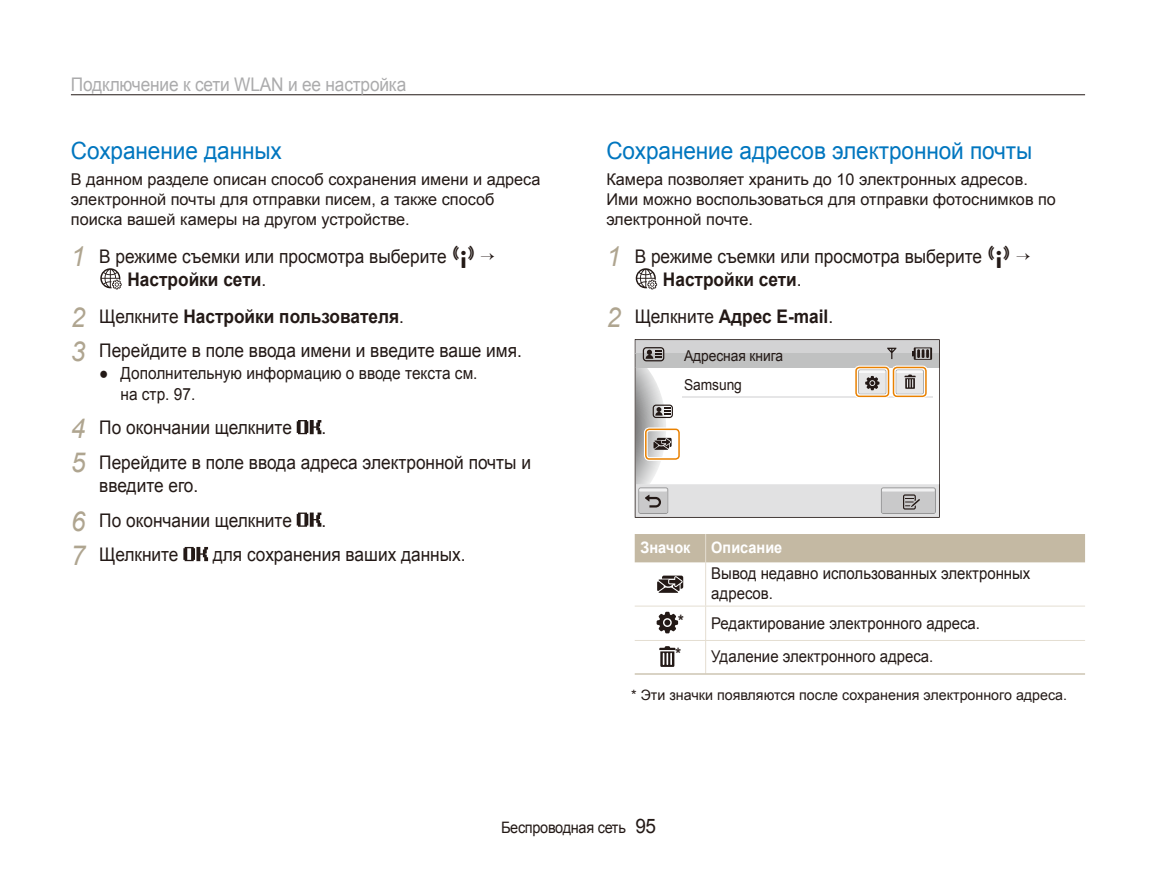
<style>
.page{position:relative;width:1156px;height:872px;background:#fff}
.page>*{position:absolute;margin:0;border:0;box-sizing:border-box;transform-origin:0 0}
.t1{font:23.75px "Arial";letter-spacing:-.005em;color:#0076bf;scale:.95 1}
.t2{font:18.75px/34.5px "Arial";color:#231916;scale:.92 1}
.t3{font:18.75px "Arial";letter-spacing:-.01em;color:#ababac;scale:.92 1}
.t4{font:700 18.75px "Arial";color:#231916;scale:.92 1}
.t5{font:16.75px/20.5px "Arial";color:#231916;scale:.92 1}
.t6{font:16.25px/20px "Arial";color:#231916}
.t7{font:16.25px/20px "Arial";color:#231916;scale:.92 1}
.t8{font:15.75px "Arial";letter-spacing:-.02em;color:#231916;scale:.92 1}
.t9{font:700 15.75px "Arial";color:#fff;scale:.92 1}
.t10{font:15px/29.2px "Arial";letter-spacing:-.005em;color:#231916;scale:.92 1}
.t11{font:14.25px "Arial";color:#231916}
.s1{font-style:italic;font-size:27.5px;color:#afa590}
.s2{font-family:"ST80"}
.s3{font-weight:700}
.s4{font-weight:400;font-style:italic;font-size:27.5px;color:#afa590}
.s5{font-weight:400}
.s6{font-size:20px}
</style>
<div class="page">
<hr style="left:71px;top:94px;width:1013px;height:1px;background:#231916">
<svg style="left:635px;top:268px;width:22px;height:21px"></svg>
<svg style="left:635px;top:340px;width:304px;height:177px"></svg>
<div style="left:854px;top:365px;width:36px;height:33px;border:4px solid #fff;border-radius:4px"></div>
<div style="left:891px;top:365px;width:36px;height:33px;border:4px solid #fff;border-radius:4px"></div>
<div style="left:855px;top:367px;width:34px;height:30px;border:2px solid #e98100;border-radius:4px"></div>
<div style="left:892px;top:367px;width:34px;height:30px;border:2px solid #e98100;border-radius:4px"></div>
<div style="left:643px;top:427px;width:37px;height:34px;border:4px solid #fff;border-radius:4px"></div>
<div style="left:645px;top:428px;width:34px;height:32px;border:2px solid #e98100;border-radius:4px"></div>
<hr style="left:705px;top:562px;width:1px;height:43px;background:#e4ded2">
<hr style="left:634px;top:605px;width:450px;height:1px;background:#e4ded2">
<hr style="left:705px;top:606px;width:1px;height:34px;background:#e4ded2">
<hr style="left:634px;top:640px;width:450px;height:1px;background:#e4ded2">
<hr style="left:705px;top:641px;width:1px;height:32px;background:#e4ded2">
<hr style="left:634px;top:673px;width:450px;height:1px;background:#c4b9a3">
<div style="left:634px;top:534px;width:450px;height:28px;background:#c4b9a3"></div>
<svg style="left:657px;top:575px;width:26px;height:18px"></svg>
<svg style="left:656px;top:612px;width:22px;height:21px"></svg>
<svg style="left:659px;top:646px;width:16px;height:21px"></svg>
<svg style="left:100px;top:268px;width:22px;height:21px"></svg>
<svg style="left:297px;top:420px;width:24px;height:14px"></svg>
<svg style="left:297px;top:512px;width:24px;height:15px"></svg>
<svg style="left:183px;top:547px;width:25px;height:14px"></svg>
<p class="t3" style="left:71px;top:72px;width:366px">Подключение к сети WLAN и ее настройка</p>
<p class="t1" style="left:71px;top:135px;width:223px">Сохранение данных</p>
<p class="t6" style="left:71px;top:169px;width:471px">В данном разделе описан способ сохранения имени и адреса электронной почты для отправки писем, а также способ поиска вашей камеры на другом устройстве.</p>
<p class="t2" style="left:127px;top:244px;width:380px;line-height:23.8px;text-indent:-57px"><span class="s1">1</span> В режиме съемки или просмотра выберите <span class="s2">N<br></span><span class="s3">Настройки сети</span>.</p>
<p class="t2" style="left:71px;top:299px;width:491px"><span class="s1">2</span> Щелкните <span class="s3">Настройки пользователя</span>.<br><span class="s1">3</span> Перейдите в поле ввода имени и введите ваше имя.</p>
<p class="t5" style="left:120px;top:363px;width:389px;text-indent:-21px">● Дополнительную информацию о вводе текста см. на стр. 97.</p>
<p class="t2" style="left:71px;top:410px;width:242px"><span class="s1">4</span> По окончании щелкните</p>
<p class="t2" style="left:71px;top:410px;width:501px;text-indent:250px">.<br><span class="s1">5</span> Перейдите в поле ввода адреса электронной почты и</p>
<p class="t2" style="left:71px;top:469px;width:242px;text-indent:28px">введите его.<br><span class="s1">6</span> По окончании щелкните</p>
<p class="t2" style="left:321px;top:503px;width:7px">.</p>
<p class="t2" style="left:71px;top:537px;width:118px"><span class="s1">7</span> Щелкните</p>
<p class="t2" style="left:213px;top:537px;width:276px">для сохранения ваших данных.</p>
<p class="t1" style="left:606px;top:135px;width:450px">Сохранение адресов электронной почты</p>
<p class="t6" style="left:606px;top:169px;width:451px">Камера позволяет хранить до 10 электронных адресов.<br>Ими можно воспользоваться для отправки фотоснимков по электронной почте.</p>
<p class="t2" style="left:662px;top:244px;width:380px;line-height:23.8px;text-indent:-57px"><span class="s1">1</span> В режиме съемки или просмотра выберите <span class="s2">N<br></span><span class="s3">Настройки сети</span>.</p>
<p class="t4" style="left:606px;top:306px;width:248px"><span class="s4">2</span> <span class="s5">Щелкните</span> Адрес E-mail<span class="s5">.</span></p>
<p class="t10" style="left:684px;top:341px;width:109px">Адресная книга<br>Samsung</p>
<p class="t9" style="left:640px;top:539px;width:56px">Значок</p>
<p class="t9" style="left:711px;top:539px;width:79px">Описание</p>
<p class="t7" style="left:711px;top:563px;width:348px">Вывод недавно использованных электронных адресов.</p>
<p class="t7" style="left:675px;top:606px;width:332px;line-height:34px"><sup>*</sup> Редактирование электронного адреса. <sup>*</sup> Удаление электронного адреса.</p>
<p class="t11" style="left:631px;top:687px;width:437px">* Эти значки появляются после сохранения электронного адреса.</p>
<p class="t8" style="left:501px;top:817px;width:170px">Беспроводная сеть <span class="s6">95</span></p>
</div>
